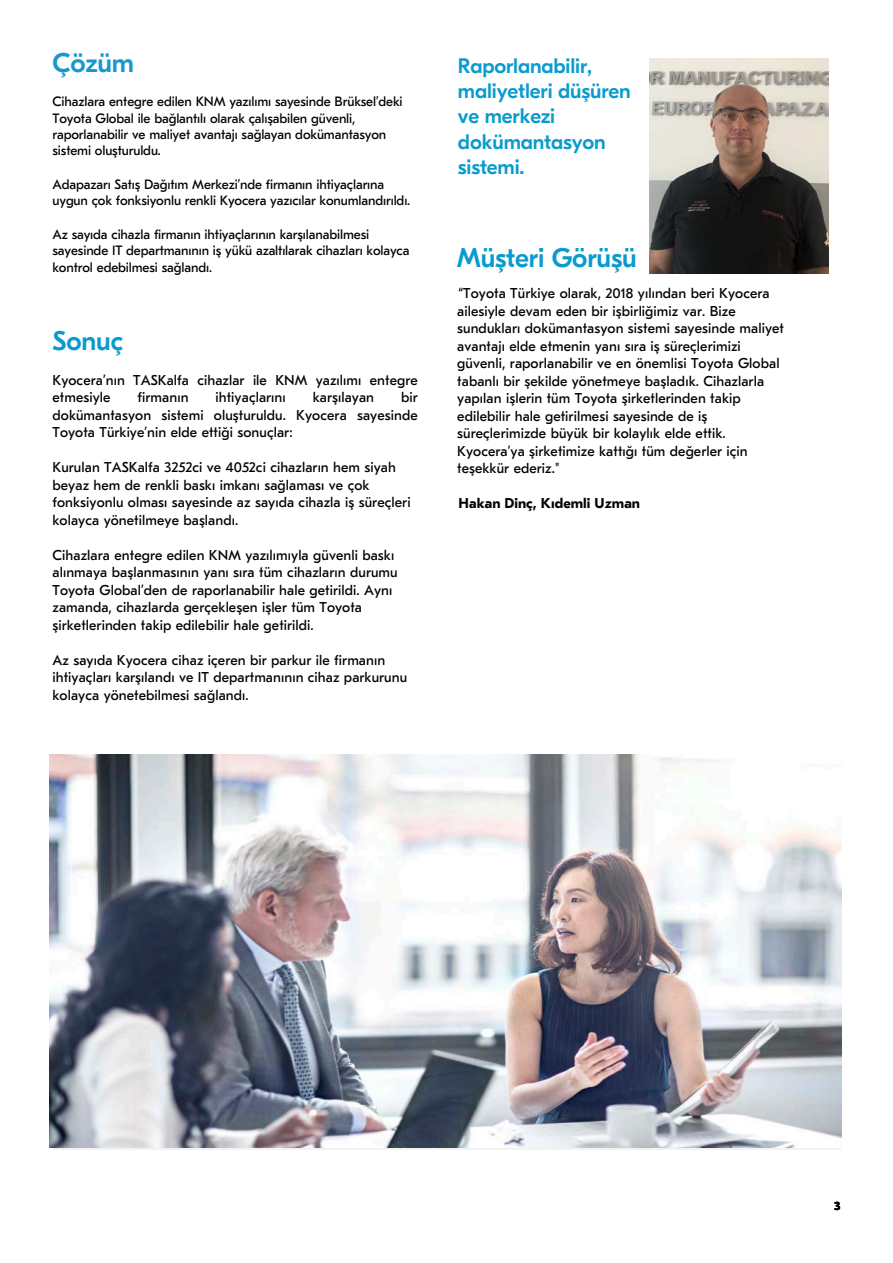
<style>
.page{position:relative;width:893px;height:1263px;background:#fff}
.page>*{position:absolute;margin:0;border:0;box-sizing:border-box;transform-origin:0 0}
.t1{font:500 27px "GT Eesti Pro Display";letter-spacing:-.005em;color:#099bcd}
.Paragraph_-_Regular{font:500 27px "GT Eesti Pro Display";letter-spacing:-.005em;color:#1898cc}
.Paragraph_-_Regular-2{font:500 27px "GT Eesti Pro Display";letter-spacing:-.005em;color:#0a9bcd}
.t2{font:500 21px/25.2px "GT Eesti Pro Display";letter-spacing:-.005em;color:#099bcd}
.Paragraph_-_Regular-3{font:14.25px/17.5px "GT Eesti Pro Text";letter-spacing:.005em;color:#000}
.t3{font:700 14.25px "GT Eesti Pro Text";letter-spacing:.005em;color:#000}
.Paragraph_-_Regular-4{font:13.5px/16.2px "GT Eesti Pro Text";letter-spacing:-.01em;color:#000}
.t4{font:700 12px "GT Eesti Pro Text";color:#000}
</style>
<div class="page">
<img style="left:50px;top:755px;width:792px;height:392px">
<img style="left:649px;top:59px;width:179px;height:214px">
<p class="Paragraph_-_Regular" style="left:53px;top:48px;width:83px">Çözüm</p>
<p class="Paragraph_-_Regular-4" style="left:53px;top:94px;width:352px">Cihazlara entegre edilen KNM yazılımı sayesinde Brüksel’deki Toyota Global ile bağlantılı olarak çalışabilen güvenli, raporlanabilir ve maliyet avantajı sağlayan dokümantasyon sistemi oluşturuldu.</p>
<p class="Paragraph_-_Regular-4" style="left:53px;top:176px;width:359px">Adapazarı Satış Dağıtım Merkezi’nde firmanın ihtiyaçlarına uygun çok fonksiyonlu renkli Kyocera yazıcılar konumlandırıldı.</p>
<p class="Paragraph_-_Regular-4" style="left:53px;top:227px;width:359px">Az sayıda cihazla firmanın ihtiyaçlarının karşılanabilmesi sayesinde IT departmanının iş yükü azaltılarak cihazları kolayca kontrol edebilmesi sağlandı.</p>
<p class="Paragraph_-_Regular-2" style="left:53px;top:326px;width:72px">Sonuç</p>
<p class="Paragraph_-_Regular-3" style="left:53px;top:371px;width:367px">Kyocera’nın TASKalfa cihazlar ile KNM yazılımı entegre etmesiyle</p>
<p class="Paragraph_-_Regular-3" style="left:53px;top:389px;width:367px;text-align:justify;text-indent:349px">bir dokümantasyon sistemi oluşturuldu. Kyocera sayesinde Toyota Türkiye’nin elde ettiği sonuçlar:</p>
<p class="Paragraph_-_Regular-3" style="left:53px;top:459px;width:360px">Kurulan TASKalfa 3252ci ve 4052ci cihazların hem siyah beyaz hem de renkli baskı imkanı sağlaması ve çok fonksiyonlu olması sayesinde az sayıda cihazla iş süreçleri kolayca yönetilmeye başlandı.</p>
<p class="Paragraph_-_Regular-3" style="left:53px;top:546px;width:347px">Cihazlara entegre edilen KNM yazılımıyla güvenli baskı alınmaya başlanmasının yanı sıra tüm cihazların durumu Toyota Global’den de raporlanabilir hale getirildi. Aynı zamanda, cihazlarda gerçekleşen işler tüm Toyota şirketlerinden takip edilebilir hale getirildi.</p>
<p class="Paragraph_-_Regular-3" style="left:53px;top:651px;width:356px">Az sayıda Kyocera cihaz içeren bir parkur ile firmanın ihtiyaçları karşılandı ve IT departmanının cihaz parkurunu kolayca yönetebilmesi sağlandı.</p>
<p class="Paragraph_-_Regular-3" style="left:138px;top:389px;width:52px">firmanın</p>
<p class="Paragraph_-_Regular-3" style="left:216px;top:389px;width:72px">ihtiyaçlarını</p>
<p class="Paragraph_-_Regular-3" style="left:313px;top:389px;width:63px">karşılayan</p>
<h2 class="t2" style="left:458px;top:54px;width:174px">Raporlanabilir, maliyetleri düşüren ve merkezi dokümantasyon sistemi.</h2>
<h1 class="t1" style="left:457px;top:243px;width:181px">Müşteri Görüşü</h1>
<p class="Paragraph_-_Regular-3" style="left:457px;top:285px;width:328px">“Toyota Türkiye olarak, 2018 yılından beri Kyocera ailesiyle devam eden bir işbirliğimiz var. Bize sundukları dokümantasyon sistemi sayesinde maliyet avantajı elde etmenin yanı sıra iş süreçlerimizi güvenli, raporlanabilir ve en önemlisi Toyota Global tabanlı bir şekilde yönetmeye başladık. Cihazlarla yapılan işlerin tüm Toyota şirketlerinden takip edilebilir hale getirilmesi sayesinde de iş süreçlerimizde büyük bir kolaylık elde ettik.<br>Kyocera’ya şirketimize kattığı tüm değerler için teşekkür ederiz."</p>
<p class="t3" style="left:459px;top:496px;width:183px">Hakan Dinç, Kıdemli Uzman</p>
<p class="t4" style="left:834px;top:1200px;width:8px">3</p>
</div>
